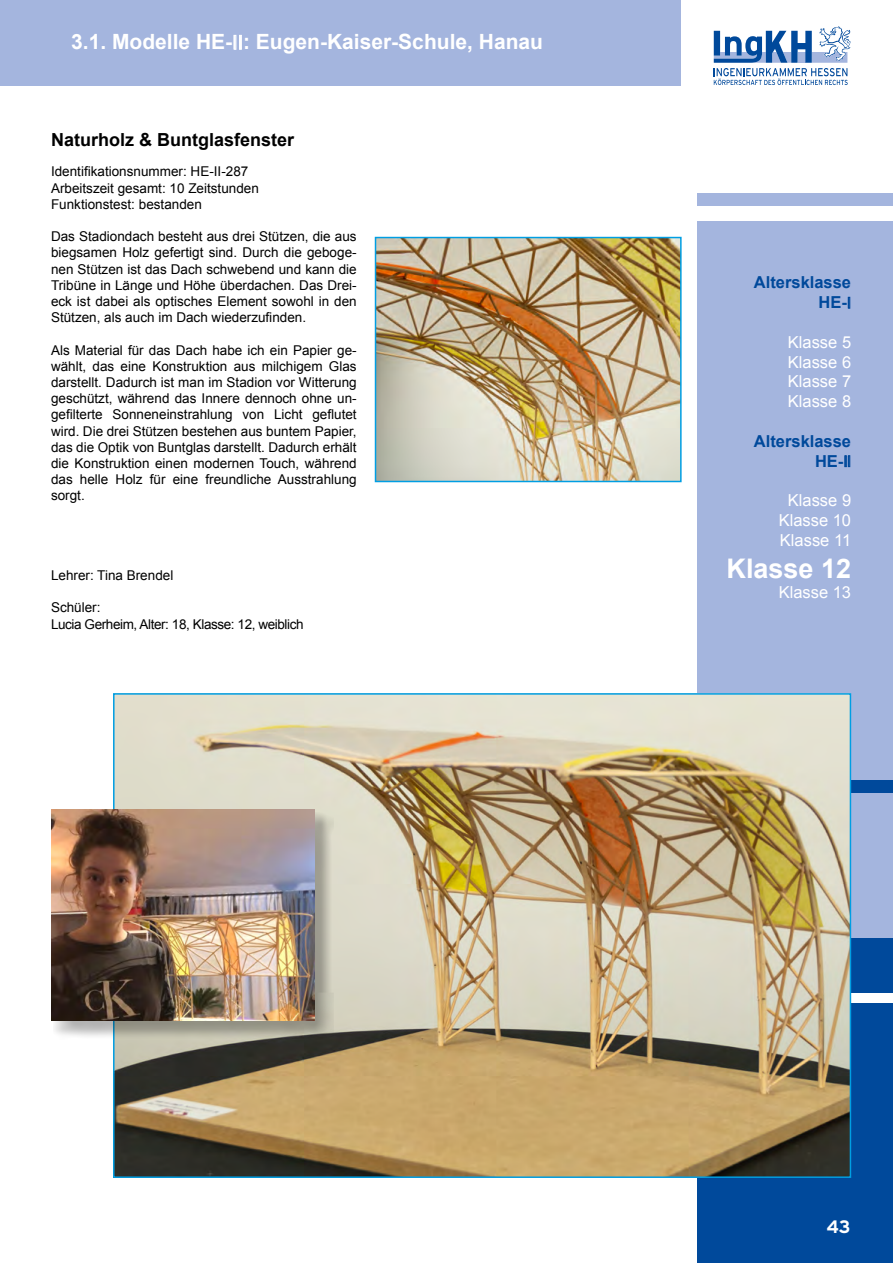
<style>
.page{position:relative;width:893px;height:1263px;background:#fff}
.page>*{position:absolute;margin:0;border:0;box-sizing:border-box;transform-origin:0 0}
.t1{font:700 27px "Arial";color:#fff}
.t2{font:700 21px "Arial";color:#fff}
.t3{font:700 18px "Arial";color:#000}
.t4{font:700 18px "Interstate";color:#fff}
.t5{font:16.5px "Arial";color:#fff}
.t6{font:700 16.5px "Arial";color:#00499b}
.t7{font:13.5px/16.2px "Arial";color:#000;text-align:justify}
.t8{font:13.5px "Arial";letter-spacing:-.03em;color:#000}
.s1{font-weight:400;font-size:19.5px}
.s2{font-weight:400;font-size:15.3px}
</style>
<div class="page">
<div style="left:0;top:0;width:680px;height:85px;background:#a4b5de"></div>
<svg style="left:714px;top:26px;width:137px;height:59px"></svg>
<div style="left:697px;top:938px;width:196px;height:55px;background:#00499b"></div>
<div style="left:697px;top:1003px;width:196px;height:260px;background:#00499b"></div>
<div style="left:697px;top:221px;width:196px;height:717px;background:#a4b5de"></div>
<div style="left:697px;top:193px;width:196px;height:13px;background:#a4b5de"></div>
<div style="left:697px;top:780px;width:196px;height:13px;background:#00499b"></div>
<img style="left:116px;top:696px;width:732px;height:479px">
<div style="left:53px;top:812px;width:280px;height:227px;background:#000;opacity:.3"></div>
<img style="left:51px;top:809px;width:264px;height:211px">
<img style="left:378px;top:240px;width:301px;height:239px">
<div style="left:375px;top:237px;width:307px;height:245px;border:2px solid #009ee3"></div>
<p class="t2" style="left:71px;top:28px;width:473px">3.1. Modelle HE-<span class="s1">II</span>: Eugen-Kaiser-Schule, Hanau</p>
<p class="t3" style="left:51px;top:128px;width:245px">Naturholz &amp; Buntglasfenster</p>
<p class="t7" style="left:51px;top:164px;width:199px">Identifikationsnummer: HE-II-287</p>
<p class="t7" style="left:51px;top:180px;width:209px">Arbeitszeit gesamt: 10 Zeitstunden</p>
<p class="t7" style="left:51px;top:196px;width:152px">Funktionstest: bestanden</p>
<p class="t7" style="left:51px;top:228px;width:307px">Das Stadiondach besteht aus drei Stützen, die aus biegsamen Holz gefertigt sind. Durch die geboge&shy;nen Stützen ist das Dach schwebend und kann die Tribüne in Länge und Höhe überdachen. Das Drei&shy;eck ist dabei als optisches Element sowohl in den Stützen, als auch im Dach wiederzufinden.</p>
<p class="t7" style="left:51px;top:342px;width:307px">Als Material für das Dach habe ich ein Papier ge&shy;wählt, das eine Konstruktion aus milchigem Glas darstellt. Dadurch ist man im Stadion vor Witterung geschützt, während das Innere dennoch ohne un&shy;gefilterte Sonneneinstrahlung von Licht geflutet wird. Die drei Stützen bestehen aus buntem Papier, das die Optik von Buntglas darstellt. Dadurch erhält die Konstruktion einen modernen Touch, während das helle Holz für eine freundliche Ausstrahlung sorgt.</p>
<p class="t7" style="left:51px;top:567px;width:124px">Lehrer: Tina Brendel</p>
<p class="t7" style="left:51px;top:600px;width:51px">Schüler:</p>
<p class="t8" style="left:51px;top:615px;width:254px">Lucia Gerheim, Alter: 18, Klasse: 12, weiblich</p>
<p class="t6" style="left:754px;top:272px;width:99px">Altersklasse</p>
<p class="t6" style="left:818px;top:292px;width:34px">HE-<span class="s2">I</span></p>
<p class="t5" style="left:788px;top:331px;width:65px">Klasse 5</p>
<p class="t5" style="left:788px;top:351px;width:65px">Klasse 6</p>
<p class="t5" style="left:788px;top:371px;width:65px">Klasse 7</p>
<p class="t5" style="left:788px;top:391px;width:65px">Klasse 8</p>
<p class="t6" style="left:754px;top:430px;width:99px">Altersklasse</p>
<p class="t6" style="left:815px;top:450px;width:38px">HE-<span class="s2">II</span></p>
<p class="t5" style="left:788px;top:490px;width:65px">Klasse 9</p>
<p class="t5" style="left:779px;top:509px;width:74px">Klasse 10</p>
<p class="t5" style="left:780px;top:529px;width:73px">Klasse 11</p>
<p class="t1" style="left:727px;top:551px;width:126px">Klasse 12</p>
<p class="t5" style="left:779px;top:581px;width:74px">Klasse 13</p>
<p class="t4" style="left:826px;top:1216px;width:26px">43</p>
</div>
